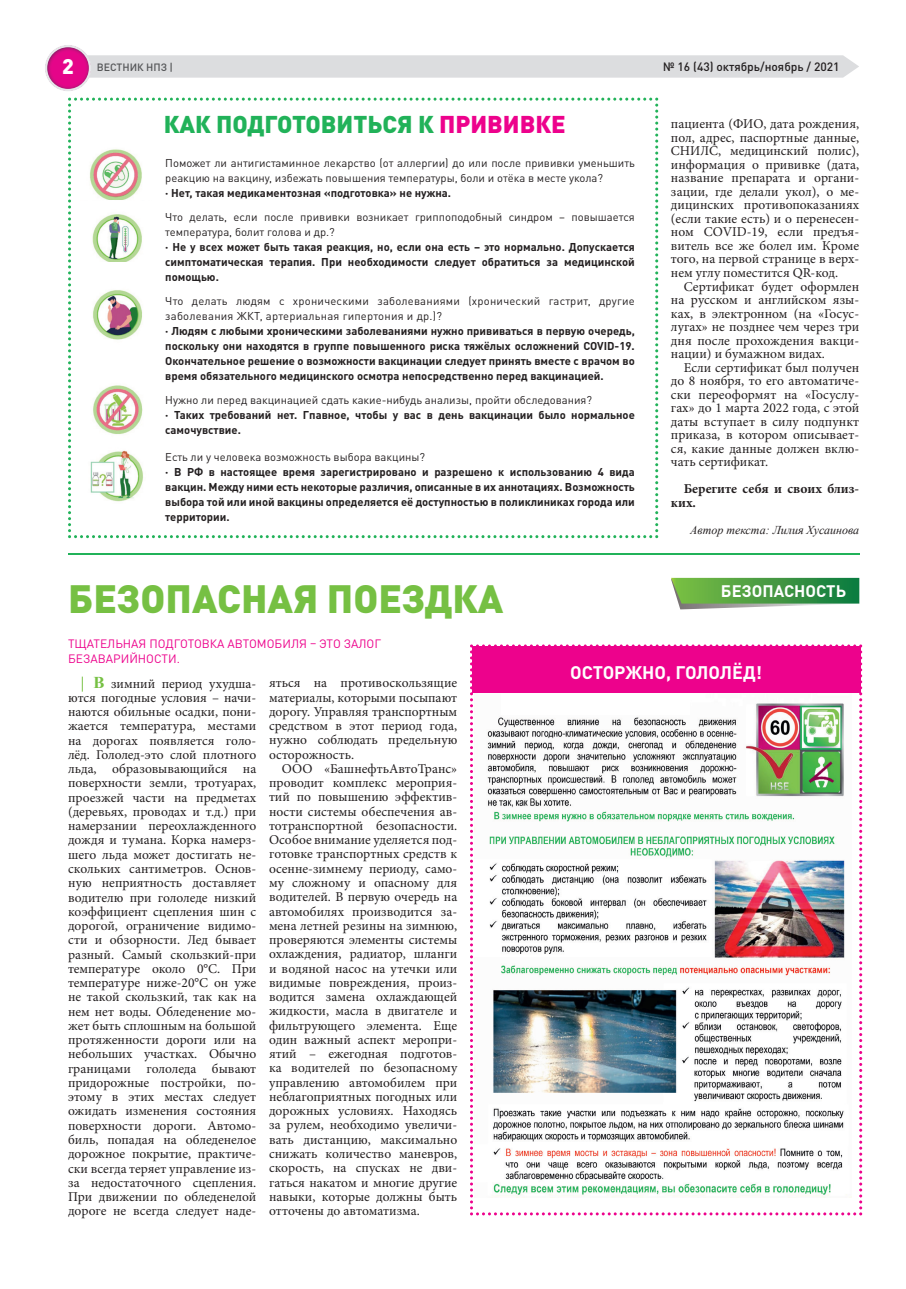
<style>
.page{position:relative;width:906px;height:1289px;background:#fff}
.page>*{position:absolute;margin:0;border:0;box-sizing:border-box;transform-origin:0 0}
.t1{font:900 39px "DIN Pro";color:#76c043}
.t2{font:900 24px "DIN Pro";color:#21b259}
.t3{font:700 18px "DIN Pro";color:#fff}
.t4{font:700 16.5px "DIN Pro";color:#fff}
.t5{font:13.5px/14.2px "Minion Pro";color:#231f20;text-align:justify}
.t6{font:700 13.5px/13.5px "Minion Pro";color:#231f20}
.t7{font:12px/15px "DIN Pro";color:#ed028c}
.t8{font:500 12px "DIN Pro";color:#231f20}
.t9{font:italic 12px "Times New Roman";color:#231f20}
.t10{font:700 11.25px/15px "DIN Pro";color:#231f20;text-align:justify}
.t11{font:11.25px/15px "DIN Pro";color:#231f20}
.t12{font:11.25px/15px "DIN Pro";letter-spacing:.02em;color:#231f20}
.t13{font:500 10.5px "DIN Pro";color:#545557}
.s1{font-weight:900;font-size:21px;color:#fff}
.s2{color:#ed028c}
.s3{font-family:"Times New Roman";font-weight:700;font-size:16.5px;color:#76c043}
</style>
<div class="page">
<svg style="left:45px;top:45px;width:814px;height:46px"></svg>
<hr style="left:68px;top:553px;width:791px;height:2px;background:#21b259">
<svg style="left:671px;top:578px;width:189px;height:31px;background:#61a55e"></svg>
<img style="left:470px;top:644px;width:392px;height:571px">
<div style="left:501px;top:688px;width:189px;height:27px;background:#fff"></div>
<div style="left:472px;top:646px;width:388px;height:46px;background:#ed028c"></div>
<svg style="left:68px;top:98px;width:590px;height:440px"></svg>
<p class="t13" style="left:62px;top:60px;width:112px"><span class="s1">2</span> ВЕСТНИК НПЗ |</p>
<p class="t8" style="left:663px;top:58px;width:178px">№ 16 (43) октябрь/ноябрь / 2021</p>
<h2 class="t2" style="left:164px;top:108px;width:403px">КАК ПОДГОТОВИТЬСЯ К <span class="s2">ПРИВИВКЕ</span></h2>
<p class="t11" style="left:165px;top:155px;width:471px">Поможет ли антигистаминное лекарство (от аллергии) до или после прививки уменьшить реакцию на вакцину, избежать повышения температуры, боли и отёка в месте укола?</p>
<p class="t10" style="left:165px;top:185px;width:287px">· Нет, такая медикаментозная «подготовка» не нужна.</p>
<p class="t11" style="left:165px;top:209px;width:471px">Что делать, если после прививки возникает гриппоподобный синдром – повышается температура, болит голова и др.?</p>
<p class="t10" style="left:165px;top:239px;width:471px">· Не у всех может быть такая реакция, но, если она есть – это нормально. Допускается симптоматическая терапия. При необходимости следует обратиться за медицинской помощью.</p>
<p class="t12" style="left:165px;top:293px;width:471px">Что делать людям с хроническими заболеваниями (хронический гастрит, другие заболевания ЖКТ, артериальная гипертония и др.)?</p>
<p class="t10" style="left:165px;top:323px;width:471px">· Людям с любыми хроническими заболеваниями нужно прививаться в первую очередь, поскольку они находятся в группе повышенного риска тяжёлых осложнений COVID-19.<br>Окончательное решение о возможности вакцинации следует принять вместе с врачом во время обязательного медицинского осмотра непосредственно перед вакцинацией.</p>
<p class="t11" style="left:165px;top:392px;width:428px">Нужно ли перед вакцинацией сдать какие-нибудь анализы, пройти обследования?</p>
<p class="t10" style="left:165px;top:407px;width:471px">· Таких требований нет. Гпавное, чтобы у вас в день вакцинации было нормальное самочувствие.</p>
<p class="t11" style="left:165px;top:449px;width:261px">Есть ли у человека возможность выбора вакцины?</p>
<p class="t10" style="left:165px;top:464px;width:471px">· В РФ в настоящее время зарегистрировано и разрешено к использованию 4 вида вакцин. Между ними есть некоторые различия, описанные в их аннотациях. Возможность выбора той или иной вакцины определяется её доступностью в поликлиниках города или территории.</p>
<h1 class="t1" style="left:68px;top:572px;width:437px">БЕЗОПАСНАЯ ПОЕЗДКА</h1>
<p class="t5" style="left:671px;top:117px;width:190px;line-height:13.5px">пациента (ФИО, дата рождения, пол, адрес, паспортные данные, СНИЛС, медицинский полис), информация о прививке (дата, название препарата и органи&shy;зации, где делали укол), о ме&shy;дицинских противопоказаниях (если такие есть) и о перенесен&shy;ном COVID-19, если предъя&shy;витель все же болел им. Кроме того, на первой странице в верх&shy;нем углу поместится QR-код.</p>
<p class="t5" style="left:671px;top:279px;width:190px;line-height:13.5px;text-indent:13px">Сертификат будет оформлен на русском и английском язы&shy;ках, в электронном (на «Госус&shy;лугах» не позднее чем через три дня после прохождения вакци&shy;нации) и бумажном видах.</p>
<p class="t5" style="left:671px;top:360px;width:190px;line-height:13.5px;text-indent:13px">Если сертификат был получен до 8 ноября, то его автоматиче&shy;ски переоформят на «Госуслу&shy;гах» до 1 марта 2022 года, с этой даты вступает в силу подпункт приказа, в котором описывает&shy;ся, какие данные должен вклю&shy;чать сертификат.</p>
<p class="t6" style="left:671px;top:482px;width:190px;text-indent:13px">Берегите себя и своих близ&shy;ких.</p>
<p class="t9" style="left:690px;top:521px;width:170px">Автор текста: Лилия Хусаинова</p>
<p class="t4" style="left:721px;top:580px;width:127px">БЕЗОПАСНОСТЬ</p>
<p class="t7" style="left:68px;top:636px;width:315px">ТЩАТЕЛЬНАЯ ПОДГОТОВКА АВТОМОБИЛЯ – ЭТО ЗАЛОГ<br>БЕЗАВАРИЙНОСТИ.</p>
<p class="t5" style="left:68px;top:676px;width:190px;text-indent:13px"><span class="s3">| В</span> зимний период ухудша&shy;ются погодные условия – начи&shy;наются обильные осадки, пони&shy;жается температура, местами на дорогах появляется голо&shy;лёд. Гололед-это слой плотного льда, образовывающийся на поверхности земли, тротуарах, проезжей части на предметах (деревьях, проводах и т.д.) при намерзании переохлажденного дождя и тумана. Корка намерз&shy;шего льда может достигать не&shy;скольких сантиметров. Основ&shy;ную неприятность доставляет водителю при гололеде низкий коэффициент сцепления шин с дорогой, ограничение видимо&shy;сти и обзорности. Лед бывает разный. Самый скользкий-при температуре около 0°С. При температуре ниже-20°С он уже не такой скользкий, так как на нем нет воды. Обледенение мо&shy;жет быть сплошным на большой протяженности дороги или на небольших участках. Обычно границами гололеда бывают придорожные постройки, по&shy;этому в этих местах следует ожидать изменения состояния поверхности дороги. Автомо&shy;биль, попадая на обледенелое дорожное покрытие, практиче&shy;ски всегда теряет управление из&shy;за недостаточного сцепления.<br>При движении по обледенелой дороге не всегда следует наде-</p>
<p class="t5" style="left:269px;top:676px;width:190px">яться на противоскользящие материалы, которыми посыпают дорогу. Управляя транспортным средством в этот период года, нужно соблюдать предельную осторожность.</p>
<p class="t5" style="left:269px;top:761px;width:190px;text-indent:13px">ООО «БашнефтьАвтоТранс» проводит комплекс мероприя&shy;тий по повышению эффектив&shy;ности системы обеспечения ав&shy;тотранспортной безопасности.<br>Особое внимание уделяется под&shy;готовке транспортных средств к осенне-зимнему периоду, само&shy;му сложному и опасному для водителей. В первую очередь на автомобилях производится за&shy;мена летней резины на зимнюю, проверяются элементы системы охлаждения, радиатор, шланги и водяной насос на утечки или видимые повреждения, произ&shy;водится замена охлаждающей жидкости, масла в двигателе и фильтрующего элемента. Еще один важный аспект меропри&shy;ятий – ежегодная подготов&shy;ка водителей по безопасному управлению автомобилем при неблагоприятных погодных или дорожных условиях. Находясь за рулем, необходимо увеличи&shy;вать дистанцию, максимально снижать количество маневров, скорость, на спусках не дви&shy;гаться накатом и многие другие навыки, которые должны быть отточены до автоматизма.</p>
<h3 class="t3" style="left:570px;top:660px;width:193px">ОСТОРЖНО, ГОЛОЛЁД!</h3>
</div>
